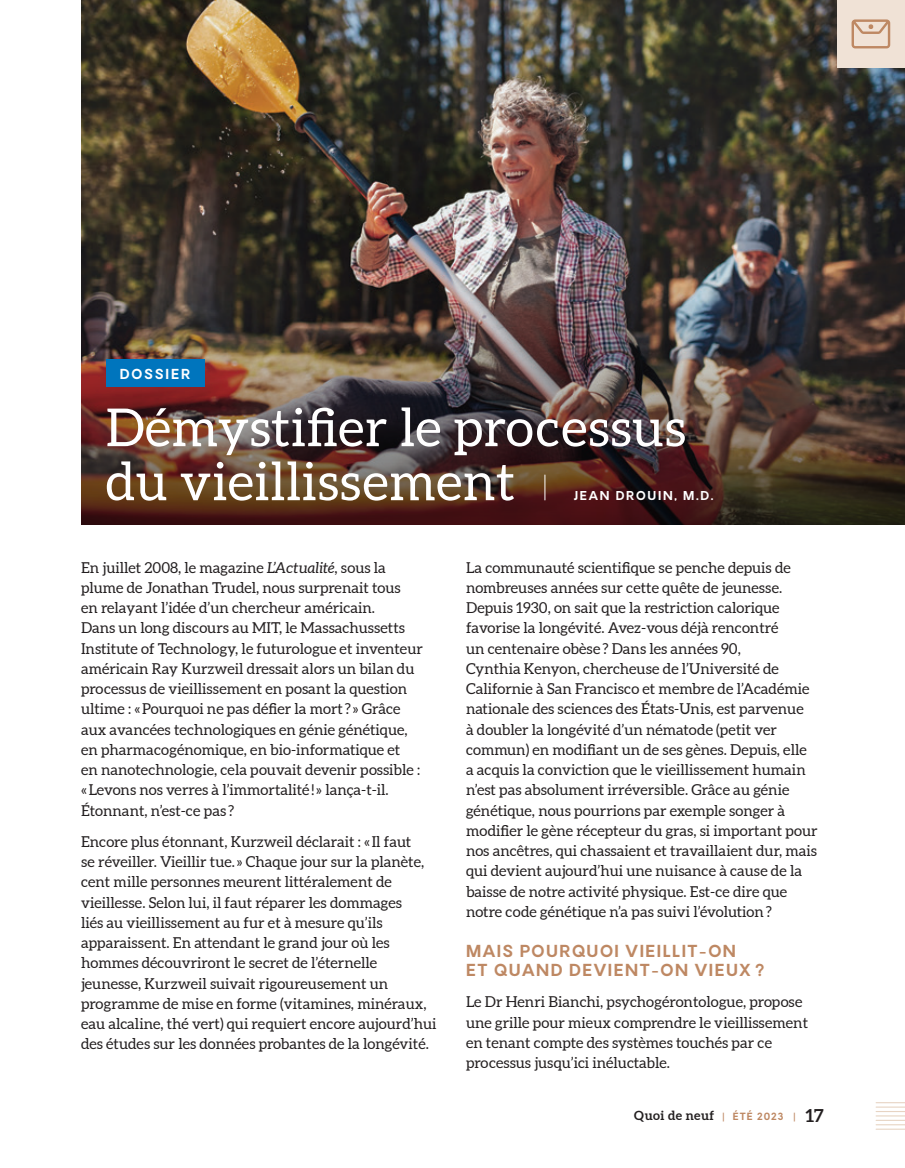
<style>
.page{position:relative;width:905px;height:1168px;background:#fff}
.page>*{position:absolute;margin:0;border:0;box-sizing:border-box;transform-origin:0 0}
.titre{font:52.5px/54px "Aleo";letter-spacing:.01em;color:#fff}
.sous-titre{font:700 16.2px/19.5px "Oakes Grotesk";letter-spacing:.09em;color:#be8863}
.texte_courant{font:15px/20.2px "Aleo";color:#231f20}
.section{font:700 13.5px "Oakes Grotesk";letter-spacing:.14em;color:#fff}
.t1{font:700 12.75px "Aleo";letter-spacing:.03em;color:#231f20}
.auteur{font:700 12px "Oakes Grotesk";letter-spacing:.14em;color:#fff}
.s1{font-style:italic}
.s2{font-family:"Oakes Grotesk";font-size:9.75px;color:#be8863}
.s3{font-size:18px}
</style>
<div class="page">
<svg style="left:876px;top:1102px;width:28px;height:23px"></svg>
<hr style="left:876px;top:1128px;width:28px;height:2px;background:#e7d4c3">
<img style="left:81px;top:0;width:823px;height:301px">
<img style="left:81px;top:301px;width:823px;height:224px">
<div style="left:837px;top:0;width:67px;height:68px;background:#f0e2d6"></div>
<svg style="left:851px;top:19px;width:39px;height:29px"></svg>
<div style="left:106px;top:360px;width:98px;height:27px;background:#0075bd"></div>
<svg style="left:544px;top:475px;width:1px;height:25px"></svg>
<p class="section" style="left:120px;top:365px;width:72px">DOSSIER</p>
<p class="titre" style="left:106px;top:403px;width:581px">Démystifier le processus du vieillissement</p>
<p class="auteur" style="left:573px;top:488px;width:141px">JEAN DROUIN, M.D.</p>
<p class="texte_courant" style="left:81px;top:558px;width:343px">En juillet 2008, le magazine <span class="s1">L’Actualité</span>, sous la plume de Jonathan Trudel, nous surprenait tous<br>en relayant l’idée d’un chercheur américain.<br>Dans un long discours au MIT, le Massachussetts Institute of Technology, le futurologue et inventeur américain Ray Kurzweil dressait alors un bilan du processus de vieillissement en posant la question ultime : «Pourquoi ne pas défier la mort ? » Grâce aux avancées technologiques en génie génétique, en pharmacogénomique, en bio-informatique et<br>en nanotechnologie, cela pouvait devenir possible : «Levons nos verres à l’immortalité !» lança-t-il.<br>Étonnant, n’est-ce pas ?</p>
<p class="texte_courant" style="left:81px;top:832px;width:357px">Encore plus étonnant, Kurzweil déclarait : «Il faut<br>se réveiller. Vieillir tue. » Chaque jour sur la planète, cent mille personnes meurent littéralement de vieillesse. Selon lui, il faut réparer les dommages<br>liés au vieillissement au fur et à mesure qu’ils apparaissent. En attendant le grand jour où les hommes découvriront le secret de l’éternelle jeunesse, Kurzweil suivait rigoureusement un programme de mise en forme (vitamines, minéraux, eau alcaline, thé vert) qui requiert encore aujourd’hui des études sur les données probantes de la longévité.</p>
<p class="texte_courant" style="left:466px;top:558px;width:353px">La communauté scientifique se penche depuis de nombreuses années sur cette quête de jeunesse.<br>Depuis 1930, on sait que la restriction calorique favorise la longévité. Avez-vous déjà rencontré<br>un centenaire obèse ? Dans les années 90,<br>Cynthia Kenyon, chercheuse de l’Université de Californie à San Francisco et membre de l’Académie nationale des sciences des États-Unis, est parvenue<br>à doubler la longévité d’un nématode (petit ver commun) en modifiant un de ses gènes. Depuis, elle a acquis la conviction que le vieillissement humain n’est pas absolument irréversible. Grâce au génie génétique, nous pourrions par exemple songer à modifier le gène récepteur du gras, si important pour nos ancêtres, qui chassaient et travaillaient dur, mais qui devient aujourd’hui une nuisance à cause de la baisse de notre activité physique. Est-ce dire que notre code génétique n’a pas suivi l’évolution?</p>
<p class="sous-titre" style="left:466px;top:941px;width:300px">MAIS POURQUOI VIEILLIT-ON<br>ET QUAND DEVIENT-ON VIEUX ?</p>
<p class="texte_courant" style="left:466px;top:992px;width:343px">Le Dr Henri Bianchi, psychogérontologue, propose une grille pour mieux comprendre le vieillissement en tenant compte des systèmes touchés par ce processus jusqu’ici inéluctable.</p>
<p class="t1" style="left:634px;top:1108px;width:191px">Quoi de neuf <span class="s2">| ÉTÉ 2023 |</span> <span class="s3">17</span></p>
</div>
